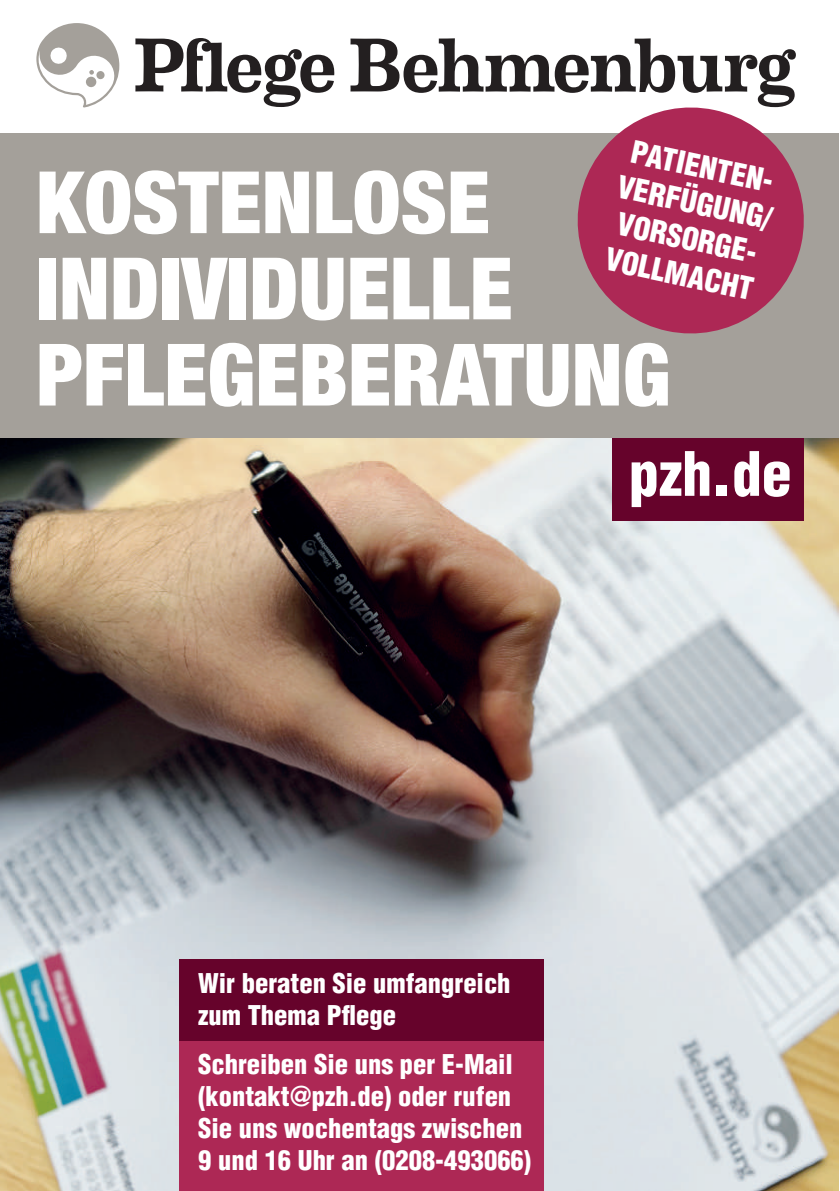
<style>
.page{position:relative;width:840px;height:1191px;background:#fff}
.page>*{position:absolute;margin:0;border:0;box-sizing:border-box;transform-origin:0 0}
.t1{font:900 condensed 86.2px/86.2px "Helvetica Neue LT Std";color:#fff}
.t2{font:900 condensed 59.6px "Helvetica LT Std";color:#fff}
.t3{font:900 condensed 30.4px/36.6px "Helvetica LT Std";color:#fff;text-align:justify}
.t4{font:900 condensed 26.6px/31.8px "Helvetica LT Std";color:#fff}
</style>
<div class="page">
<div style="left:0;top:133px;width:838px;height:324px;background:#a4a09a"></div>
<img style="left:0;top:438px;width:838px;height:752px">
<svg style="left:135px;top:38px;width:200px;height:69px"></svg>
<svg style="left:350px;top:38px;width:445px;height:59px"></svg>
<svg style="left:36px;top:23px;width:83px;height:84px"></svg>
<svg style="left:577px;top:97px;width:227px;height:237px;fill:#ad2855"></svg>
<div style="left:179px;top:959px;width:365px;height:231px;background:#66032b"></div>
<div style="left:179px;top:1041px;width:365px;height:149px;background:#ad2855"></div>
<div style="left:612px;top:438px;width:191px;height:83px;background:#66032b"></div>
<p class="t3" style="left:628px;top:132px;width:159px;rotate:12deg">PATIENTEN-VERFÜGUNG/ VORSORGE-VOLLMACHT</p>
<h1 class="t1" style="left:36px;top:158px;width:635px">KOSTENLOSE<br>INDIVIDUELLE<br>PFLEGEBERATUNG</h1>
<h2 class="t2" style="left:628px;top:436px;width:164px">pzh.de</h2>
<p class="t4" style="left:198px;top:967px;width:314px">Wir beraten Sie umfangreich zum Thema Pflege</p>
<p class="t4" style="left:198px;top:1048px;width:334px">Schreiben Sie uns per E-Mail (kontakt@pzh.de) oder rufen<br>Sie uns wochentags zwischen<br>9 und 16 Uhr an (0208-493066)</p>
</div>
